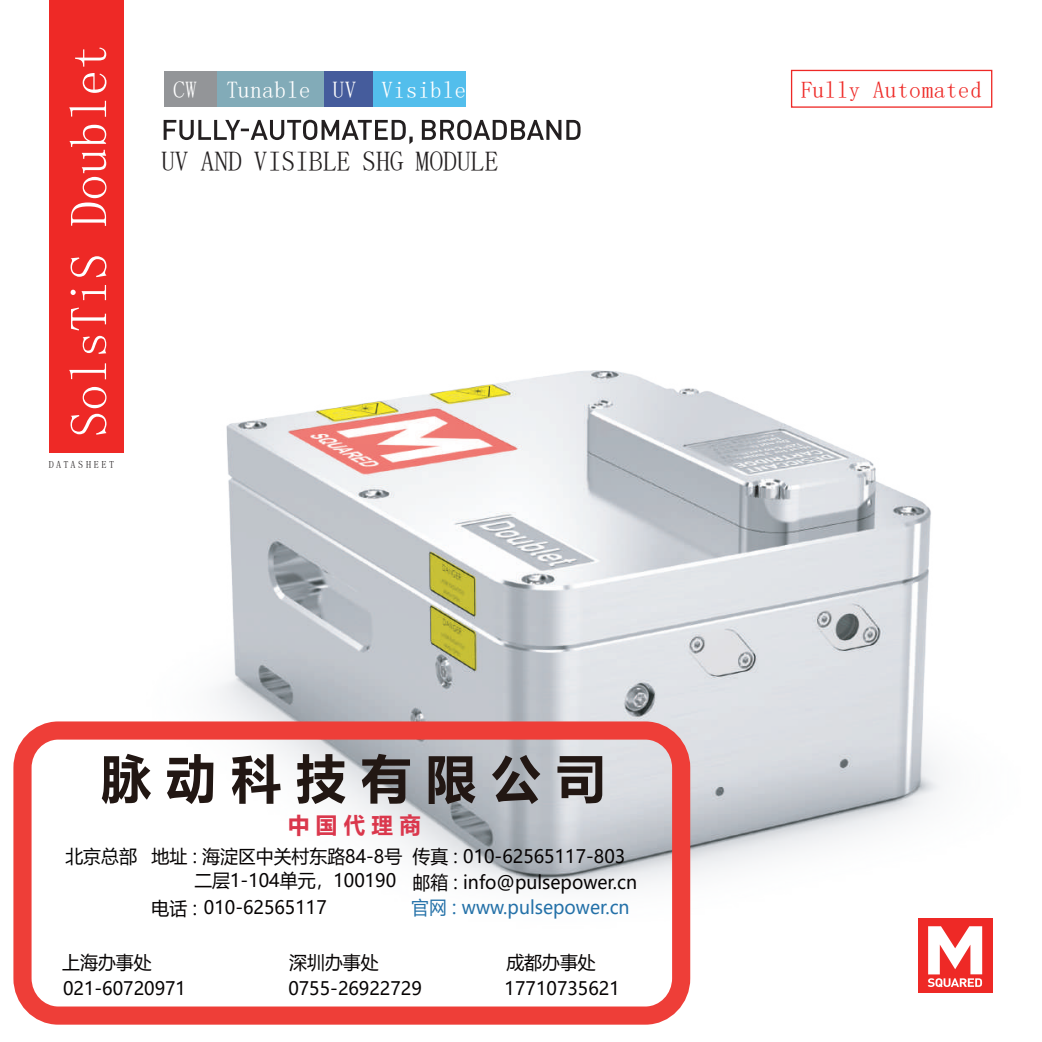
<style>
.page{position:relative;width:1042px;height:1042px;background:#fff}
.page>*{position:absolute;margin:0;border:0;box-sizing:border-box;transform-origin:0 0}
.t1{font:700 52.5px "DINOT";color:#fff}
.t2{font:700 51.62px "Microsoft Ya Hei";color:#221713}
.t3{font:500 28px "DINOT";letter-spacing:-.01em;color:#231f20}
.t4{font:700 23.62px "DINOT";letter-spacing:.02em;color:#fff}
.t5{font:700 23.45px "DINOT";letter-spacing:.02em;color:#ee2926}
.t6{font:700 22.05px "Microsoft Ya Hei";color:#da374c}
.t7{font:18.38px/26.2px "Microsoft Ya Hei";color:#060303}
.t8{font:18.38px "Microsoft Ya Hei";color:#2471a8}
.t9{font:18.38px "Microsoft Ya Hei";color:#030303}
.t10{font:300 10.15px "DINOT";letter-spacing:.26em;color:#231f20}
.s1{font-size:23.45px}
</style>
<div class="page">
<svg style="left:164px;top:120px;width:416px;height:8px"></svg>
<div style="left:50px;top:0;width:74px;height:453px;background:#ee2926"></div>
<div style="left:164px;top:71px;width:54px;height:36px;background:#939598"></div>
<div style="left:218px;top:71px;width:106px;height:36px;background:#82abb8"></div>
<div style="left:324px;top:71px;width:49px;height:36px;background:#455c9c"></div>
<div style="left:373px;top:71px;width:92px;height:36px;background:#53beec"></div>
<img style="left:13px;top:128px;width:980px;height:897px">
<div style="left:791px;top:70px;width:201px;height:38px;border:1px solid #ee2926"></div>
<div style="left:14px;top:721px;width:676px;height:303px;border:18px solid #ee3e38;border-radius:36px"></div>
<h1 class="t1" style="left:62px;top:437px;width:395px;rotate:-90deg">SolsTiS Doublet</h1>
<p class="t10" style="left:49px;top:459px;width:67px">DATASHEET</p>
<p class="t4" style="left:173px;top:78px;width:294px">CW Tunable UV <span class="s1">Visible</span></p>
<p class="t5" style="left:801px;top:78px;width:182px">Fully Automated</p>
<h3 class="t3" style="left:161px;top:147px;width:339px">UV AND VISIBLE SHG MODULE</h3>
<h2 class="t2" style="left:101px;top:742px;width:506px">脉 动 科 技 有 限 公 司</h2>
<p class="t9" style="left:65px;top:844px;width:73px">北京总部</p>
<p class="t6" style="left:288px;top:809px;width:134px">中 国 代 理 商</p>
<p class="t7" style="left:194px;top:867px;width:203px">二层1-104单元，100190</p>
<p class="t8" style="left:411px;top:894px;width:220px">官网 : www.pulsepower.cn</p>
<p class="t7" style="left:152px;top:842px;width:252px">地址 : 海淀区中关村东路84-8号</p>
<p class="t7" style="left:152px;top:893px;width:177px">电话 : 010-62565117</p>
<p class="t7" style="left:412px;top:842px;width:226px">传真 : 010-62565117-803邮箱 : info@pulsepower.cn</p>
<p class="t7" style="left:62px;top:948px;width:91px">上海办事处</p>
<p class="t7" style="left:289px;top:948px;width:91px">深圳办事处</p>
<p class="t7" style="left:506px;top:948px;width:91px">成都办事处</p>
<p class="t7" style="left:63px;top:975px;width:124px">021-60720971</p>
<p class="t7" style="left:288px;top:975px;width:135px">0755-26922729</p>
<p class="t7" style="left:505px;top:975px;width:117px">17710735621</p>
</div>
